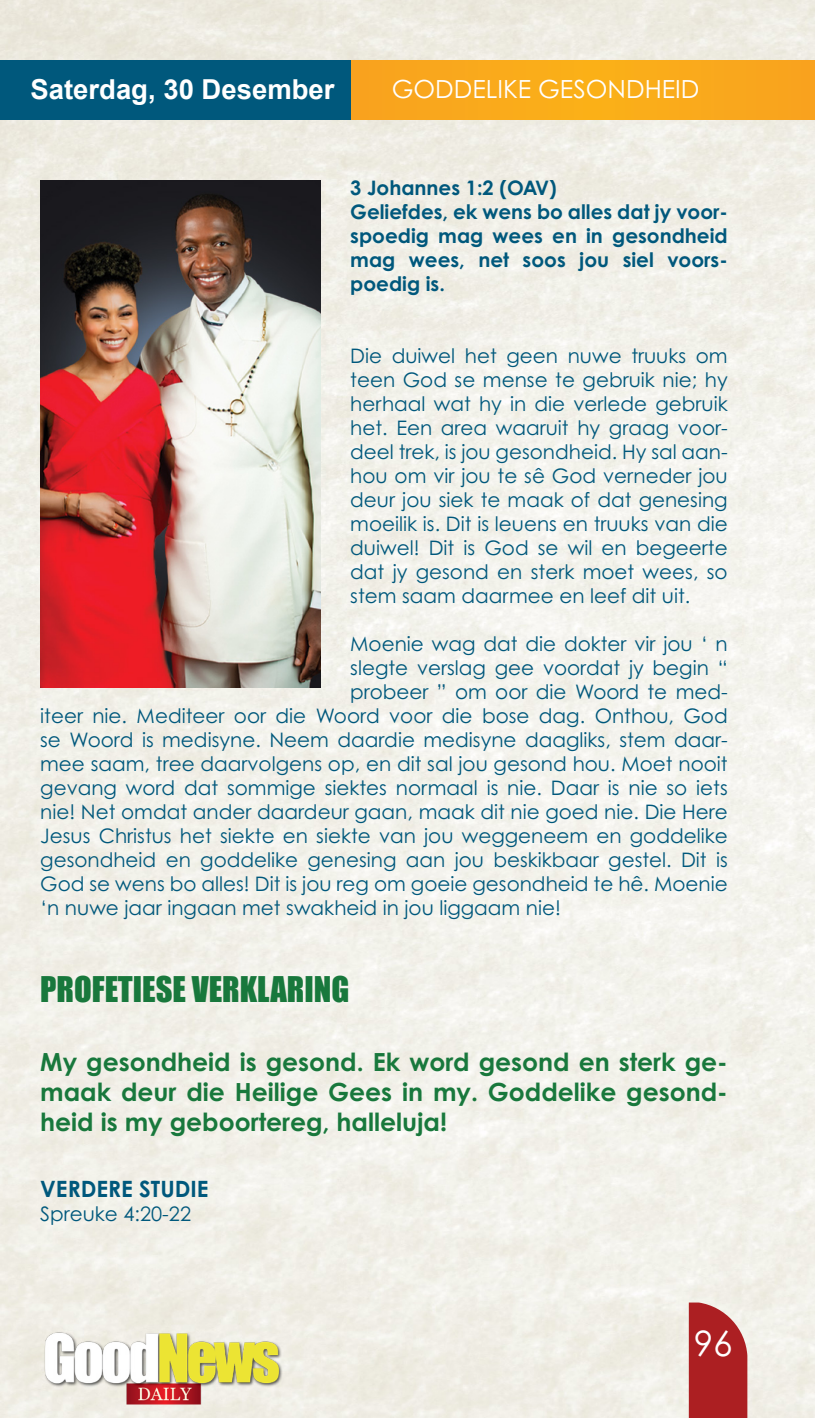
<style>
.page{position:relative;width:815px;height:1418px;background:#fff}
.page>*{position:absolute;margin:0;border:0;box-sizing:border-box;transform-origin:0 0}
.t1{font:35px "Century Gothic Pro";color:#fff}
.t2{font:32.5px "Impact";color:#18783c}
.t3{font:700 27.5px "Arial";color:#fff}
.t4{font:700 25px/30px "Century Gothic Pro";color:#18783c;text-align:justify}
.t5{font:25px "Century Gothic Pro";color:#fff}
.t6{font:700 22.5px "Century Gothic Pro";color:#00587c}
.t7{font:20px/24px "Century Gothic Pro";color:#00587c;text-align:justify}
.t8{font:700 20px/24px "Century Gothic Pro";color:#00587c;text-align:justify}
</style>
<div class="page">
<img style="left:0;top:0;width:815px;height:1417px">
<div style="left:168px;top:60px;width:647px;height:60px;background:#f9a91c"></div>
<div style="left:0;top:60px;width:351px;height:60px;background:#00587c"></div>
<div style="left:689px;top:1302px;width:58px;height:115px;background:#ac1f22"></div>
<img style="left:39px;top:1330px;width:246px;height:76px">
<img style="left:40px;top:180px;width:280px;height:507px">
<p class="t3" style="left:30px;top:71px;width:306px">Saterdag, 30 Desember</p>
<p class="t5" style="left:392px;top:73px;width:309px">GODDELIKE GESONDHEID</p>
<p class="t8" style="left:350px;top:175px;width:208px">3 Johannes 1:2 (OAV)</p>
<p class="t8" style="left:350px;top:199px;width:379px">Geliefdes, ek wens bo alles dat jy voor&shy;spoedig mag wees en in gesondheid mag wees, net soos jou siel voors&shy;poedig is.</p>
<p class="t7" style="left:350px;top:343px;width:379px">Die duiwel het geen nuwe truuks om teen God se mense te gebruik nie; hy herhaal wat hy in die verlede gebruik het. Een area waaruit hy graag voor&shy;deel trek, is jou gesondheid. Hy sal aan&shy;hou om vir jou te sê God verneder jou deur jou siek te maak of dat genesing moeilik is. Dit is leuens en truuks van die duiwel! Dit is God se wil en begeerte dat jy gesond en sterk moet wees, so stem saam daarmee en leef dit uit.</p>
<p class="t7" style="left:350px;top:631px;width:379px">Moenie wag dat die dokter vir jou ‘ n</p>
<p class="t7" style="left:350px;top:655px;width:379px">slegte verslag gee voordat jy begin “</p>
<p class="t7" style="left:350px;top:679px;width:379px">probeer ” om oor die Woord te med-</p>
<p class="t7" style="left:40px;top:703px;width:689px">iteer nie. Mediteer oor die Woord voor die bose dag. Onthou, God</p>
<p class="t7" style="left:40px;top:727px;width:689px">se Woord is medisyne. Neem daardie medisyne daagliks, stem daar-</p>
<p class="t7" style="left:40px;top:751px;width:689px">mee saam, tree daarvolgens op, en dit sal jou gesond hou. Moet nooit</p>
<p class="t7" style="left:40px;top:775px;width:689px">gevang word dat sommige siektes normaal is nie. Daar is nie so iets</p>
<p class="t7" style="left:40px;top:799px;width:689px">nie! Net omdat ander daardeur gaan, maak dit nie goed nie. Die Here</p>
<p class="t7" style="left:40px;top:823px;width:689px">Jesus Christus het siekte en siekte van jou weggeneem en goddelike</p>
<p class="t7" style="left:40px;top:847px;width:689px">gesondheid en goddelike genesing aan jou beskikbaar gestel. Dit is</p>
<p class="t7" style="left:40px;top:871px;width:689px">God se wens bo alles! Dit is jou reg om goeie gesondheid te hê. Moenie</p>
<p class="t7" style="left:40px;top:895px;width:522px">‘n nuwe jaar ingaan met swakheid in jou liggaam nie!</p>
<p class="t2" style="left:40px;top:964px;width:311px">PROFETIESE VERKLARING</p>
<p class="t4" style="left:40px;top:1046px;width:689px">My gesondheid is gesond. Ek word gesond en sterk ge&shy;maak deur die Heilige Gees in my. Goddelike gesond&shy;heid is my geboortereg, halleluja!</p>
<p class="t6" style="left:40px;top:1175px;width:170px">VERDERE STUDIE</p>
<p class="t7" style="left:40px;top:1201px;width:152px">Spreuke 4:20-22</p>
<h1 class="t1" style="left:694px;top:1322px;width:40px">96</h1>
</div>
